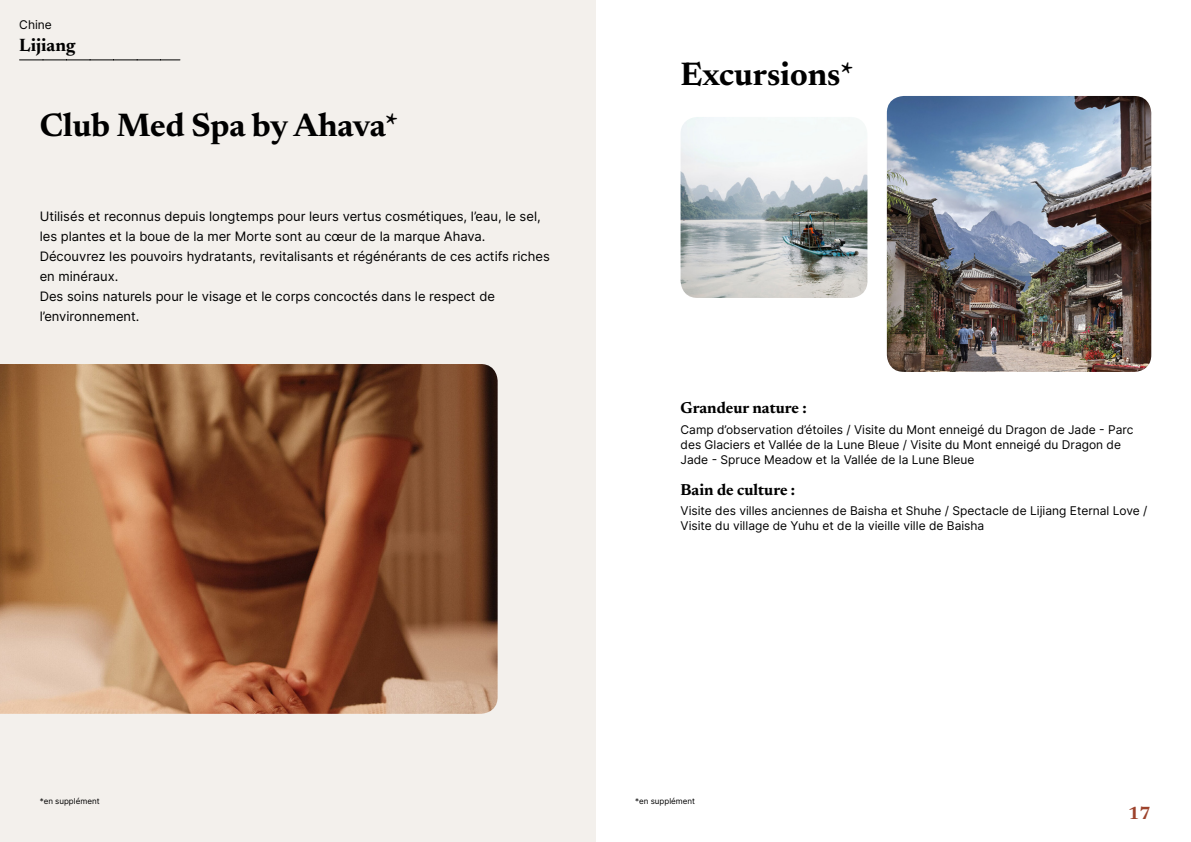
<style>
.page{position:relative;width:1191px;height:842px;background:#fff}
.page>*{position:absolute;margin:0;border:0;box-sizing:border-box;transform-origin:0 0}
.t1{font:700 33px "Newsreader 24 pt";color:#000}
.t2{font:700 18px "Newsreader 24 pt";color:#000}
.t3{font:700 18px "Newsreader 24 pt";color:#9d432c}
.t4{font:700 16px "Newsreader 24 pt";color:#000}
.t5{font:13px/20px "Inter";color:#000}
.t6{font:12px/15px "Inter";color:#000}
.t7{font:8px "Inter";color:#000}
</style>
<div class="page">
<div style="left:0;top:0;width:595px;height:842px;background:#f3f0ec"></div>
<img style="left:0;top:364px;width:497px;height:350px">
<img style="left:680px;top:117px;width:187px;height:181px">
<img style="left:887px;top:96px;width:264px;height:276px">
<svg style="left:20px;top:60px;width:160px;height:1px"></svg>
<p class="t6" style="left:19px;top:16px;width:34px">Chine</p>
<h2 class="t2" style="left:19px;top:32px;width:57px">Lijiang</h2>
<h1 class="t1" style="left:40px;top:101px;width:360px">Club Med Spa by Ahava*</h1>
<p class="t5" style="left:40px;top:206px;width:511px">Utilisés et reconnus depuis longtemps pour leurs vertus cosmétiques, l’eau, le sel, les plantes et la boue de la mer Morte sont au cœur de la marque Ahava.<br>Découvrez les pouvoirs hydratants, revitalisants et régénérants de ces actifs riches en minéraux.<br>Des soins naturels pour le visage et le corps concoctés dans le respect de l’environnement.</p>
<h1 class="t1" style="left:680px;top:50px;width:175px">Excursions*</h1>
<p class="t4" style="left:680px;top:397px;width:128px">Grandeur nature :</p>
<p class="t6" style="left:680px;top:422px;width:454px">Camp d’observation d’étoiles / Visite du Mont enneigé du Dragon de Jade - Parc des Glaciers et Vallée de la Lune Bleue / Visite du Mont enneigé du Dragon de<br>Jade - Spruce Meadow et la Vallée de la Lune Bleue</p>
<p class="t4" style="left:680px;top:478px;width:116px">Bain de culture :</p>
<p class="t6" style="left:680px;top:503px;width:468px">Visite des villes anciennes de Baisha et Shuhe / Spectacle de Lijiang Eternal Love /<br>Visite du village de Yuhu et de la vieille ville de Baisha</p>
<p class="t7" style="left:40px;top:795px;width:61px">*en supplément</p>
<p class="t7" style="left:635px;top:795px;width:61px">*en supplément</p>
<h2 class="t3" style="left:1128px;top:800px;width:24px">17</h2>
</div>
